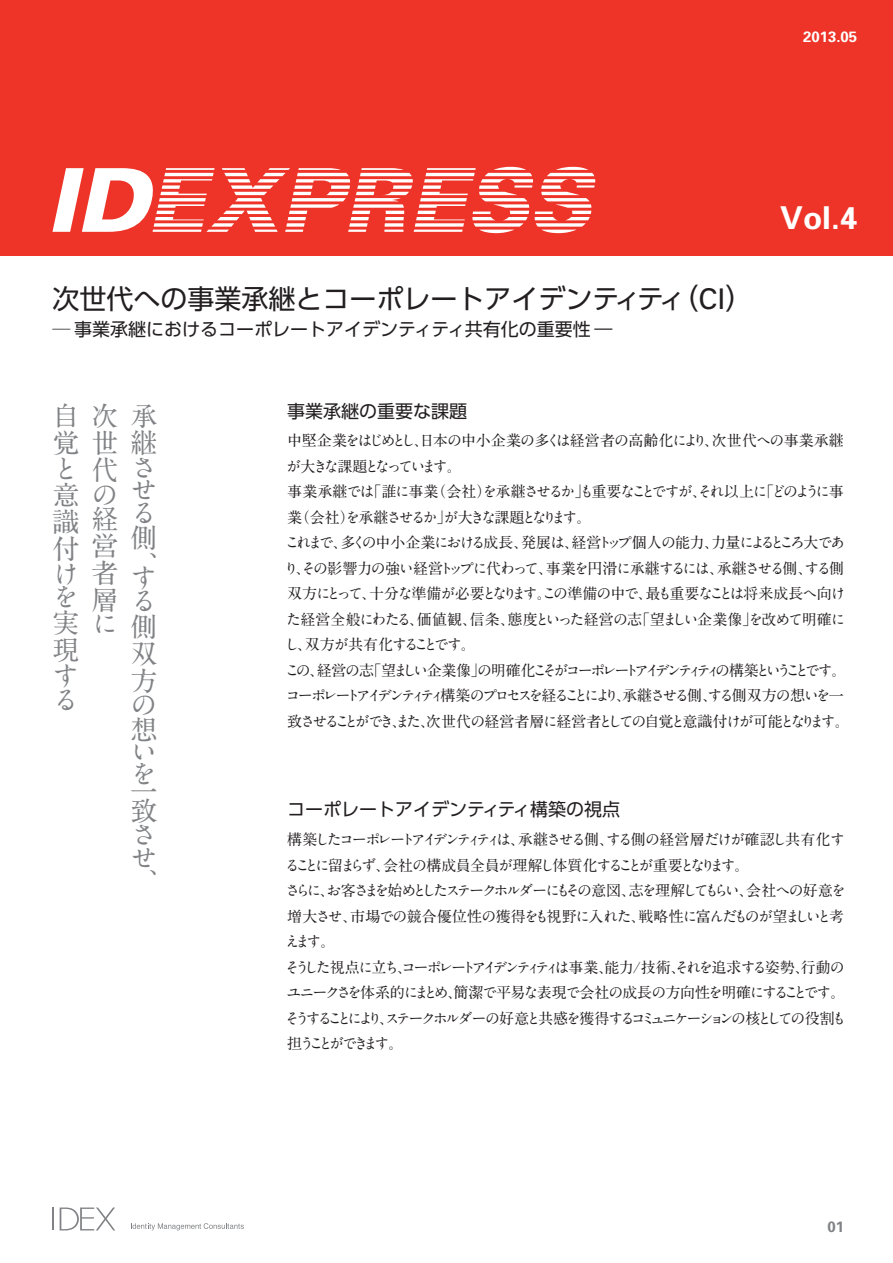
<style>
.page{position:relative;width:893px;height:1263px;background:#fff}
.page>*{position:absolute;margin:0;border:0;box-sizing:border-box;transform-origin:0 0}
.t1{font:700 31.5px "Univers";color:#fff}
.t2{font:700 27px/25.8px "A1 Mincho Std";color:#808285}
.t3{font:27px "UD Shin Go Pro";color:#231f20}
.t4{font:18px "UD Shin Go Pro";color:#231f20}
.t5{font:700 15px/25.5px "A1 Mincho Std";letter-spacing:-.14em;color:#231f20}
.t6{font:700 15px "Univers";color:#fff}
.t7{font:700 15px "Univers";color:#808285}
.s1{font-size:28.5px}
.s2{font-family:"Univers";font-size:28.5px}
.s3{font-family:"Koz Go Pro"}
</style>
<div class="page">
<div style="left:0;top:0;width:893px;height:255px;background:#ee3428"></div>
<svg style="left:52px;top:167px;width:543px;height:66px"></svg>
<hr style="left:52px;top:1207px;width:2px;height:23px;background:#808285">
<svg style="left:60px;top:1207px;width:55px;height:23px"></svg>
<svg style="left:131px;top:1223px;width:113px;height:7px"></svg>
<p class="t6" style="left:803px;top:27px;width:56px">2013.05</p>
<p class="t3" style="left:52px;top:276px;width:703px">次世代への事業承継とコーポレートアイデンティティ<span class="s1">（</span><span class="s2">CI</span><span class="s1">）</span></p>
<p class="t4" style="left:52px;top:314px;width:561px"><span class="s3">―</span> 事業承継におけるコーポレートアイデンティティ共有化の重要性 ―</p>
<p class="t1" style="left:780px;top:198px;width:79px">Vol.4</p>
<p class="t2" style="left:53px;top:399px;width:28px">自覚と意識付けを実現する</p>
<p class="t2" style="left:92px;top:399px;width:28px;line-height:27px;text-align:justify">次世代</p>
<p class="t2" style="left:92px;top:477px;width:28px;line-height:26.4px;text-align:justify">の経営者層</p>
<p class="t2" style="left:92px;top:607px;width:24px">に</p>
<p class="t2" style="left:130px;top:399px;width:28px;text-align:justify">承継さ</p>
<p class="t2" style="left:130px;top:475px;width:26px;line-height:22.4px">せる</p>
<p class="t2" style="left:130px;top:521px;width:27px;line-height:27px">側、</p>
<p class="t2" style="left:130px;top:561px;width:28px">する側双方</p>
<p class="t2" style="left:130px;top:690px;width:27px;line-height:23px;text-align:justify">の想いを</p>
<p class="t2" style="left:130px;top:778px;width:28px;line-height:19px">一致</p>
<p class="t2" style="left:130px;top:820px;width:26px;line-height:22.2px">させ</p>
<p class="t2" style="left:130px;top:865px;width:27px">、</p>
<p class="t4" style="left:287px;top:397px;width:181px">事業承継の重要な課題</p>
<p class="t5" style="left:284px;top:426px;width:567px">中堅企業をはじめとし、日本の中小企業の多くは経営者の高齢化により、次世代への事業承継が大きな課題となっています。<br>事業承継では「誰に事業（会社）を承継させるか」も重要なことですが、それ以上に「どのように事業（会社）を承継させるか」が大きな課題となります。<br>これまで、多くの中小企業における成長、発展は、経営トップ個人の能力、力量によるところ大であり、その影響力の強い経営トップに代わって、事業を円滑に承継するには、承継させる側、する側双方にとって、十分な準備が必要となります。この準備の中で、最も重要なことは将来成長へ向けた経営全般にわたる、価値観、信条、態度といった経営の志「望ましい企業像」を改めて明確にし、双方が共有化することです。<br>この、経営の志「望ましい企業像」の明確化こそがコーポレートアイデンティティの構築ということです。コーポレートアイデンティティ構築のプロセスを経ることにより、承継させる側、する側双方の想いを一致させることができ、また、次世代の経営者層に経営者としての自覚と意識付けが可能となります。</p>
<p class="t4" style="left:287px;top:795px;width:334px">コーポレートアイデンティティ構築の視点</p>
<p class="t5" style="left:285px;top:825px;width:563px">構築したコーポレートアイデンティティは、承継させる側、する側の経営層だけが確認し共有化することに留まらず、会社の構成員全員が理解し体質化することが重要となります。<br>さらに、お客さまを始めとしたステークホルダーにもその意図、志を理解してもらい、会社への好意を増大させ、市場での競合優位性の獲得をも視野に入れた、戦略性に富んだものが望ましいと考えます。<br>そうした視点に立ち、コーポレートアイデンティティは事業、能力/技術、それを追求する姿勢、行動のユニークさを体系的にまとめ、簡潔で平易な表現で会社の成長の方向性を明確にすることです。そうすることにより、ステークホルダーの好意と共感を獲得するコミュニケーションの核としての役割も担うことができます。</p>
<p class="t7" style="left:827px;top:1217px;width:18px">01</p>
</div>
